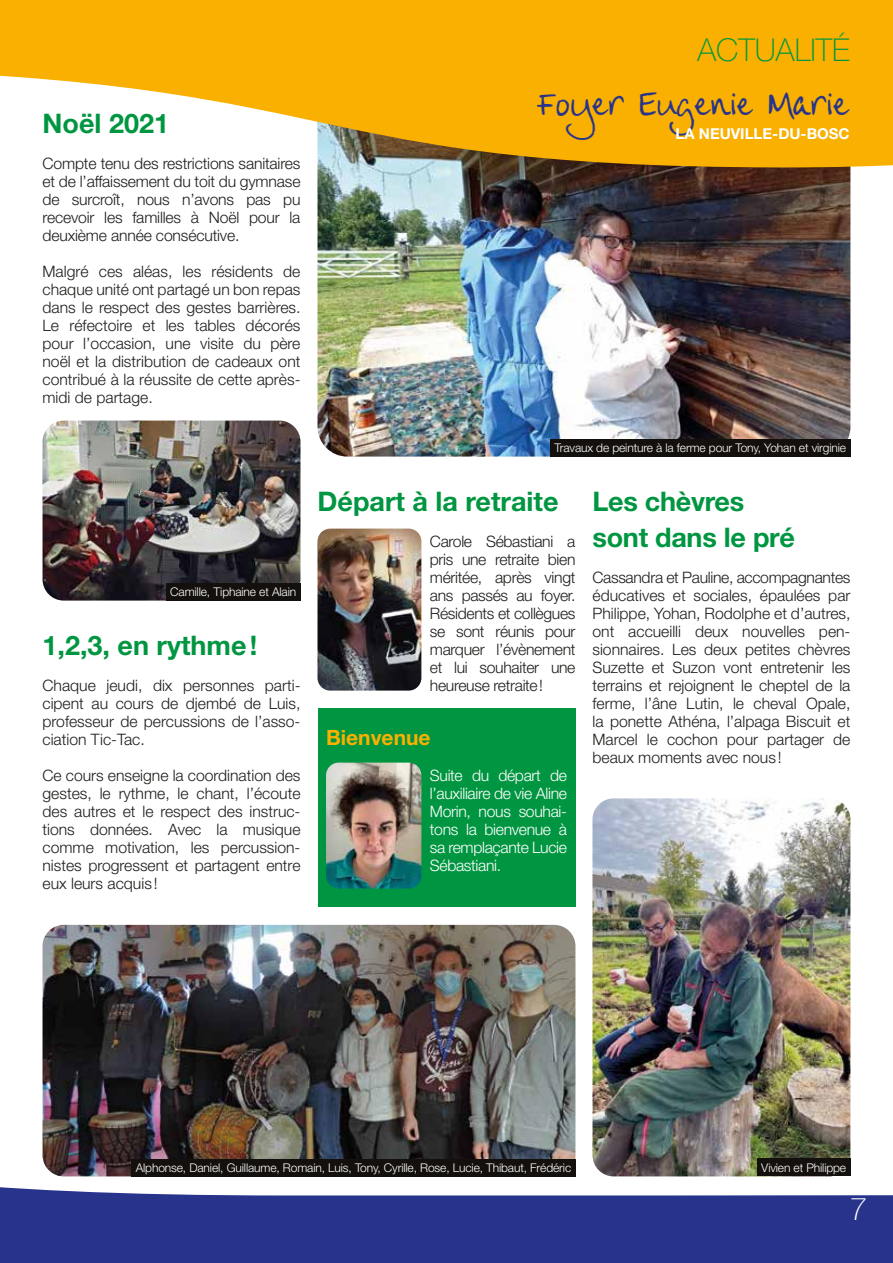
<style>
.page{position:relative;width:893px;height:1263px;background:#fff}
.page>*{position:absolute;margin:0;border:0;box-sizing:border-box;transform-origin:0 0}
.t1{font:100 31.5px "Helvetica Neue";color:#009641}
.t2{font:100 31.5px "Helvetica Neue";color:#fff}
.t3{font:30.75px "FG Christine";color:#28348b}
.t4{font:700 27px/36px "Helvetica Neue";color:#009641}
.t5{font:700 21px "Helvetica Neue";color:#f9b000}
.t6{font:300 15.75px/18px "Helvetica Neue";color:#1d1d1b;text-align:justify}
.t7{font:300 15.75px/18px "Helvetica Neue";letter-spacing:-.02em;color:#fff;text-align:justify}
.t8{font:700 15px "Helvetica Neue";color:#fff}
.t9{font:300 12px "Helvetica Neue";letter-spacing:-.01em;color:#fff}
</style>
<div class="page">
<img style="left:317px;top:167px;width:533px;height:290px">
<svg style="left:0;top:0;width:893px;height:167px;fill:#f9b000"></svg>
<svg style="left:0;top:1095px;width:893px;height:168px;fill:#28348b"></svg>
<div style="left:317px;top:709px;width:258px;height:198px;background:#009641"></div>
<img style="left:592px;top:798px;width:258px;height:378px">
<img style="left:43px;top:925px;width:532px;height:251px">
<img style="left:43px;top:421px;width:257px;height:180px">
<img style="left:326px;top:763px;width:95px;height:126px">
<img style="left:317px;top:529px;width:104px;height:162px">
<div style="left:757px;top:1158px;width:93px;height:18px;background:#13100d"></div>
<div style="left:550px;top:439px;width:300px;height:18px;background:#13100d"></div>
<div style="left:166px;top:583px;width:134px;height:17px;background:#13100d"></div>
<div style="left:131px;top:1159px;width:444px;height:18px;background:#13100d"></div>
<h3 class="t4" style="left:43px;top:104px;width:128px">Noël 2021</h3>
<p class="t6" style="left:43px;top:154px;width:259px">Compte tenu des restrictions sanitaires et de l’affaissement du toit du gymnase de surcroît, nous n’avons pas pu recevoir les familles à Noël pour la deuxième année consécutive.</p>
<p class="t6" style="left:43px;top:262px;width:259px">Malgré ces aléas, les résidents de chaque unité ont partagé un bon repas dans le respect des gestes barrières.<br>Le réfectoire et les tables décorés pour l’occasion, une visite du père noël et la distribution de cadeaux ont contribué à la réussite de cette après&shy;midi de partage.</p>
<p class="t9" style="left:170px;top:585px;width:127px">Camille, Tiphaine et Alain</p>
<h3 class="t4" style="left:43px;top:626px;width:216px">1,2,3, en rythme!</h3>
<p class="t6" style="left:43px;top:676px;width:259px">Chaque jeudi, dix personnes parti&shy;cipent au cours de djembé de Luis, professeur de percussions de l’asso&shy;ciation Tic-Tac.</p>
<p class="t6" style="left:43px;top:766px;width:259px">Ce cours enseigne la coordination des gestes, le rythme, le chant, l’écoute des autres et le respect des instruc&shy;tions données. Avec la musique comme motivation, les percussion&shy;nistes progressent et partagent entre eux leurs acquis !</p>
<h1 class="t1" style="left:698px;top:31px;width:154px">ACTUALITÉ</h1>
<h2 class="t3" style="left:537px;top:86px;width:315px">Foyer Eugenie Marie</h2>
<p class="t8" style="left:675px;top:124px;width:176px">LA NEUVILLE-DU-BOSC</p>
<p class="t9" style="left:554px;top:441px;width:293px">Travaux de peinture à la ferme pour Tony, Yohan et virginie</p>
<h3 class="t4" style="left:317px;top:482px;width:242px">Départ à la retraite</h3>
<p class="t6" style="left:430px;top:532px;width:147px">Carole Sébastiani a pris une retraite bien méritée, après vingt ans passés au foyer.<br>Résidents et collègues se sont réunis pour marquer l’évènement et lui souhaiter une heureuse retraite!</p>
<h3 class="t5" style="left:326px;top:724px;width:106px">Bienvenue</h3>
<p class="t7" style="left:430px;top:766px;width:139px">Suite du départ de l’auxiliaire de vie Aline Morin, nous souhai&shy;tons la bienvenue à sa remplaçante Lucie Sébastiani.</p>
<h3 class="t4" style="left:592px;top:482px;width:204px">Les chèvres sont dans le pré</h3>
<p class="t6" style="left:592px;top:568px;width:259px">Cassandra et Pauline, accompagnantes éducatives et sociales, épaulées par Philippe, Yohan, Rodolphe et d’autres, ont accueilli deux nouvelles pen&shy;sionnaires. Les deux petites chèvres Suzette et Suzon vont entretenir les terrains et rejoignent le cheptel de la ferme, l’âne Lutin, le cheval Opale, la ponette Athéna, l’alpaga Biscuit et Marcel le cochon pour partager de beaux moments avec nous !</p>
<p class="t9" style="left:136px;top:1161px;width:437px">Alphonse, Daniel, Guillaume, Romain, Luis, Tony, Cyrille, Rose, Lucie, Thibaut, Frédéric</p>
<p class="t9" style="left:761px;top:1160px;width:86px">Vivien et Philippe</p>
<h1 class="t2" style="left:850px;top:1191px;width:19px">7</h1>
</div>
